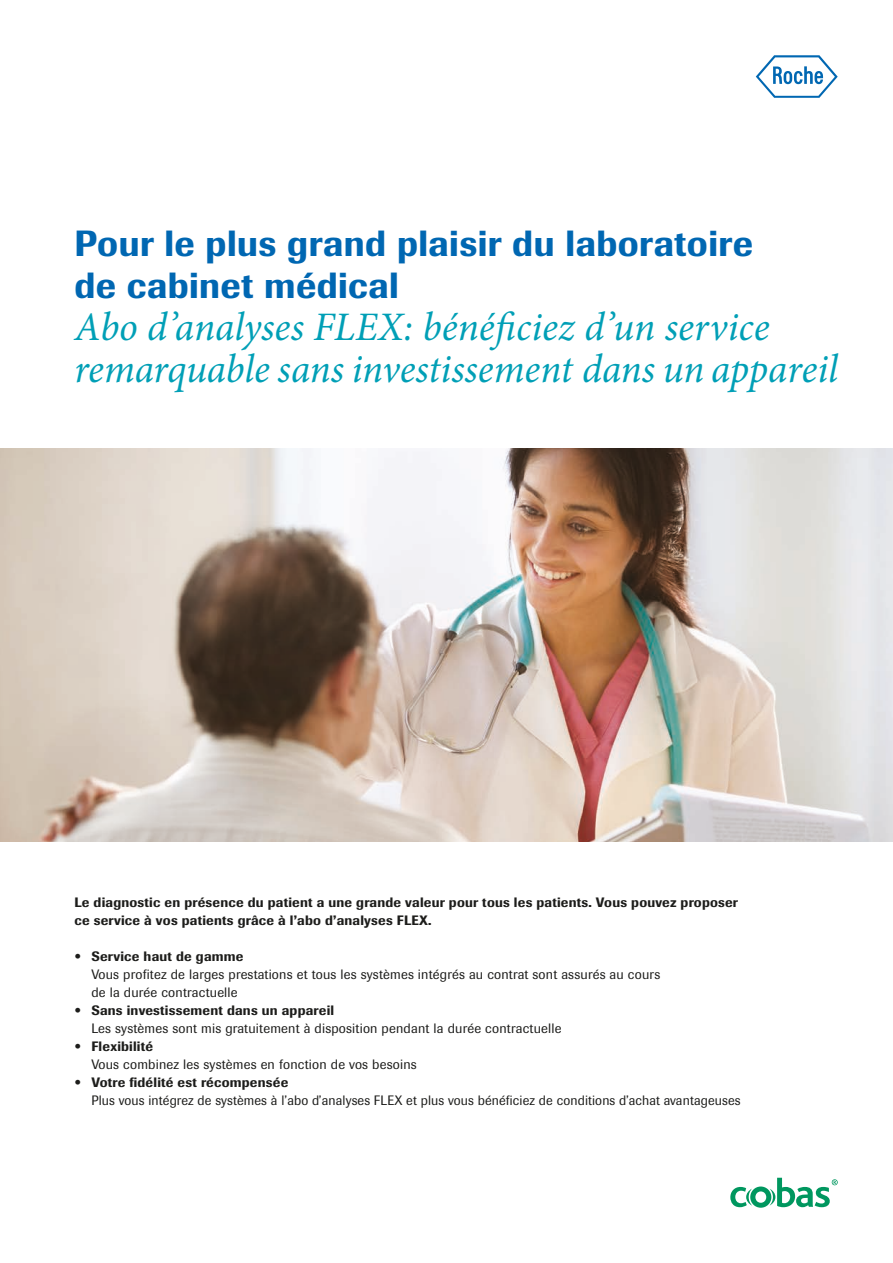
<style>
.page{position:relative;width:893px;height:1263px;background:#fff}
.page>*{position:absolute;margin:0;border:0;box-sizing:border-box;transform-origin:0 0}
.t1{font:italic 40.5px/42px "Minion Pro";letter-spacing:-.005em;color:#009fb6}
.t2{font:500 36px/42px "Imago";letter-spacing:.01em;color:#0067b2}
.t3{font:13.5px/18px "Imago Pro";letter-spacing:.015em;color:#1d1d1b}
.t4{font:500 13.5px/18px "Imago Pro";letter-spacing:.015em;color:#1d1d1b}
.s1{font-family:"Helvetica Neue";font-weight:300}
.s2{font-weight:500}
</style>
<div class="page">
<svg style="left:756px;top:55px;width:82px;height:43px"></svg>
<svg style="left:730px;top:1178px;width:108px;height:30px"></svg>
<img style="left:0;top:448px;width:893px;height:394px">
<h2 class="t2" style="left:74px;top:222px;width:680px">Pour le plus grand plaisir du laboratoire de cabinet médical</h2>
<h1 class="t1" style="left:74px;top:306px;width:765px">Abo d’analyses FLEX: bénéficiez d’un service remarquable sans investissement dans un appareil</h1>
<p class="t4" style="left:74px;top:893px;width:665px">Le diagnostic en présence du patient a une grande valeur pour tous les patients. Vous pouvez proposer ce service à vos patients grâce à l’abo d’analyses FLEX.</p>
<p class="t3" style="left:91px;top:947px;width:570px;text-indent:-17px"><span class="s1">•</span> <span class="s2">Service haut de gamme<br></span>Vous profitez de larges prestations et tous les systèmes intégrés au contrat sont assurés au cours de la durée contractuelle</p>
<p class="t3" style="left:91px;top:1001px;width:472px;text-indent:-17px"><span class="s1">•</span> <span class="s2">Sans investissement dans un appareil<br></span>Les systèmes sont mis gratuitement à disposition pendant la durée contractuelle</p>
<p class="t3" style="left:91px;top:1037px;width:327px;text-indent:-17px"><span class="s1">•</span> <span class="s2">Flexibilité<br></span>Vous combinez les systèmes en fonction de vos besoins</p>
<p class="t3" style="left:91px;top:1073px;width:651px;text-indent:-17px"><span class="s1">•</span> <span class="s2">Votre fidélité est récompensée<br></span>Plus vous intégrez de systèmes à l’abo d’analyses FLEX et plus vous bénéficiez de conditions d’achat avantageuses</p>
</div>
